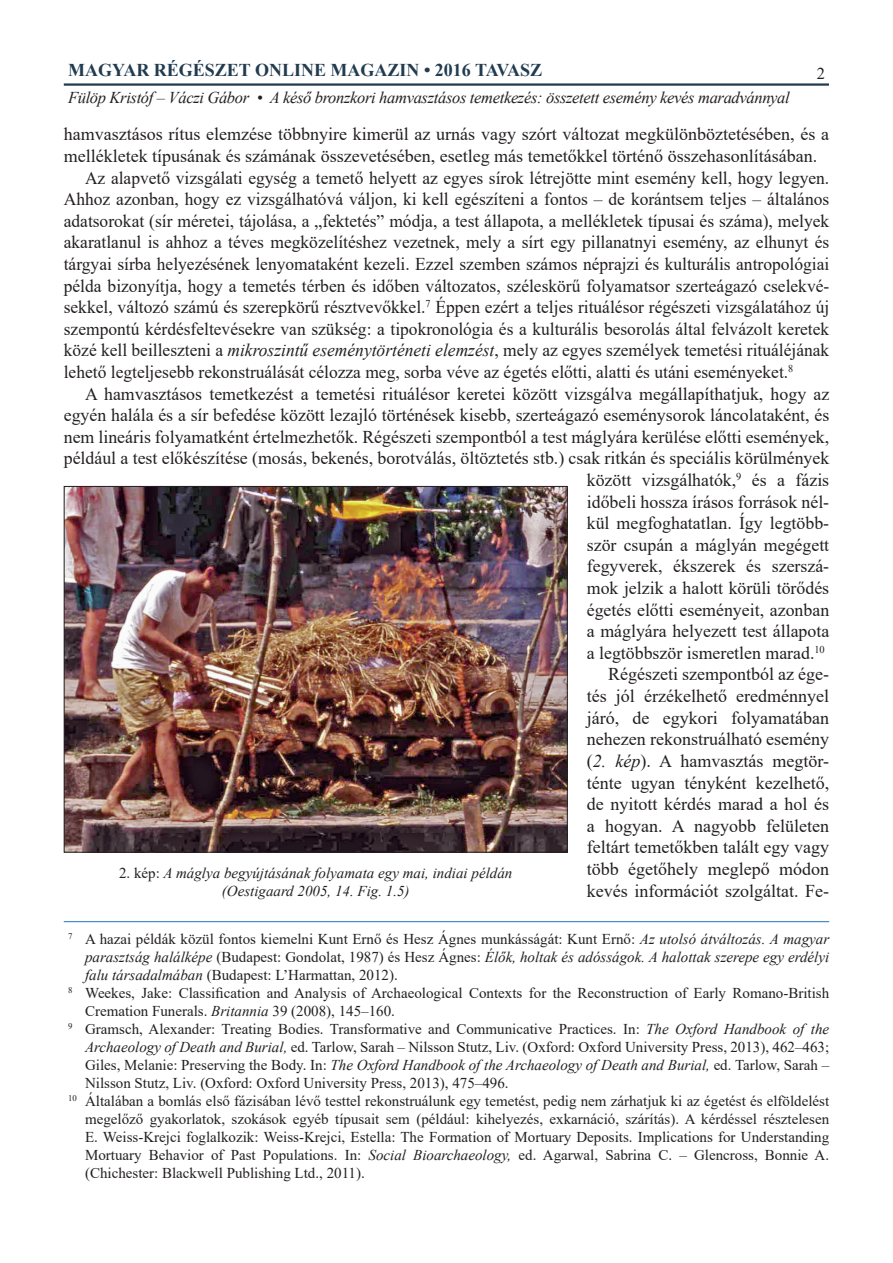
<style>
.page{position:relative;width:893px;height:1263px;background:#fff}
.page>*{position:absolute;margin:0;border:0;box-sizing:border-box;transform-origin:0 0}
.t1{font:18px "Times New Roman";color:#231f20}
.t2{font:700 18px "Times New Roman";color:#213b4f}
.t3{font:italic 16.5px "Times New Roman";letter-spacing:-.02em;color:#231f20}
.t4{font:16.5px "Times New Roman";color:#231f20}
.t5{font:15px "Times New Roman";color:#231f20}
.t6{font:italic 15px/18px "Times New Roman";color:#231f20;text-align:center}
.s1{font-style:italic}
.s2{font-style:normal}
</style>
<div class="page">
<hr style="left:64px;top:83px;width:765px;height:3px;background:#213b4f">
<hr style="left:64px;top:921px;width:765px;height:1px;background:#3883c5">
<img style="left:66px;top:488px;width:500px;height:362px">
<p class="t2" style="left:68px;top:57px;width:476px">MAGYAR RÉGÉSZET ONLINE MAGAZIN • 2016 TAVASZ</p>
<p class="t3" style="left:68px;top:87px;width:723px">Fülöp Kristóf – Váczi Gábor • A késő bronzkori hamvasztásos temetkezés: összetett esemény kevés maradvánnyal</p>
<p class="t4" style="left:817px;top:61px;width:10px">2</p>
<p class="t1" style="left:64px;top:122px;width:767px">hamvasztásos rítus elemzése többnyire kimerül az urnás vagy szórt változat megkülönböztetésében, és a</p>
<p class="t1" style="left:64px;top:143px;width:755px">mellékletek típusának és számának összevetésében, esetleg más temetőkkel történő összehasonlításában.</p>
<p class="t1" style="left:85px;top:165px;width:746px">Az alapvető vizsgálati egység a temető helyett az egyes sírok létrejötte mint esemény kell, hogy legyen.</p>
<p class="t1" style="left:64px;top:186px;width:767px">Ahhoz azonban, hogy ez vizsgálhatóvá váljon, ki kell egészíteni a fontos – de korántsem teljes – általános</p>
<p class="t1" style="left:64px;top:208px;width:767px">adatsorokat (sír méretei, tájolása, a „fektetés” módja, a test állapota, a mellékletek típusai és száma), melyek</p>
<p class="t1" style="left:64px;top:230px;width:767px">akaratlanul is ahhoz a téves megközelítéshez vezetnek, mely a sírt egy pillanatnyi esemény, az elhunyt és</p>
<p class="t1" style="left:64px;top:251px;width:767px">tárgyai sírba helyezésének lenyomataként kezeli. Ezzel szemben számos néprajzi és kulturális antropológiai</p>
<p class="t1" style="left:64px;top:273px;width:767px">példa bizonyítja, hogy a temetés térben és időben változatos, széleskörű folyamatsor szerteágazó cselekvé-</p>
<p class="t1" style="left:64px;top:294px;width:767px">sekkel, változó számú és szerepkörű résztvevőkkel.<sup>7</sup> Éppen ezért a teljes rituálésor régészeti vizsgálatához új</p>
<p class="t1" style="left:64px;top:316px;width:767px">szempontú kérdésfeltevésekre van szükség: a tipokronológia és a kulturális besorolás által felvázolt keretek</p>
<p class="t1" style="left:64px;top:338px;width:767px">közé kell beilleszteni a <span class="s1">mikroszintű eseménytörténeti elemzést</span>, mely az egyes személyek temetési rituáléjának</p>
<p class="t1" style="left:64px;top:359px;width:731px">lehető legteljesebb rekonstruálását célozza meg, sorba véve az égetés előtti, alatti és utáni eseményeket.<sup>8</sup></p>
<p class="t1" style="left:85px;top:381px;width:746px">A hamvasztásos temetkezést a temetési rituálésor keretei között vizsgálva megállapíthatjuk, hogy az</p>
<p class="t1" style="left:64px;top:402px;width:767px">egyén halála és a sír befedése között lezajló történések kisebb, szerteágazó eseménysorok láncolataként, és</p>
<p class="t1" style="left:64px;top:424px;width:767px">nem lineáris folyamatként értelmezhetők. Régészeti szempontból a test máglyára kerülése előtti események,</p>
<p class="t1" style="left:64px;top:446px;width:767px">például a test előkészítése (mosás, bekenés, borotválás, öltöztetés stb.) csak ritkán és speciális körülmények</p>
<p class="t1" style="left:587px;top:467px;width:244px">között vizsgálhatók,<sup>9</sup> és a fázis</p>
<p class="t1" style="left:587px;top:489px;width:244px">időbeli hossza írásos források nél-</p>
<p class="t1" style="left:587px;top:510px;width:244px">kül megfoghatatlan. Így legtöbb-</p>
<p class="t1" style="left:587px;top:532px;width:244px">ször csupán a máglyán megégett</p>
<p class="t1" style="left:587px;top:554px;width:244px">fegyverek, ékszerek és szerszá-</p>
<p class="t1" style="left:587px;top:575px;width:244px">mok jelzik a halott körüli törődés</p>
<p class="t1" style="left:587px;top:597px;width:244px">égetés előtti eseményeit, azonban</p>
<p class="t1" style="left:587px;top:618px;width:244px">a máglyára helyezett test állapota</p>
<p class="t1" style="left:587px;top:640px;width:240px">a legtöbbször ismeretlen marad.<sup>10</sup></p>
<p class="t1" style="left:608px;top:662px;width:223px">Régészeti szempontból az ége-</p>
<p class="t1" style="left:587px;top:683px;width:244px">tés jól érzékelhető eredménnyel</p>
<p class="t1" style="left:587px;top:705px;width:244px">járó, de egykori folyamatában</p>
<p class="t1" style="left:587px;top:726px;width:244px">nehezen rekonstruálható esemény</p>
<p class="t1" style="left:587px;top:748px;width:244px">(<span class="s1">2. kép</span>). A hamvasztás megtör-</p>
<p class="t1" style="left:587px;top:770px;width:244px">ténte ugyan tényként kezelhető,</p>
<p class="t1" style="left:587px;top:791px;width:244px">de nyitott kérdés marad a hol és</p>
<p class="t1" style="left:587px;top:813px;width:244px">a hogyan. A nagyobb felületen</p>
<p class="t1" style="left:587px;top:834px;width:244px">feltárt temetőkben talált egy vagy</p>
<p class="t1" style="left:587px;top:856px;width:244px">több égetőhely meglepő módon</p>
<p class="t1" style="left:587px;top:878px;width:244px">kevés információt szolgáltat. Fe-</p>
<p class="t5" style="left:68px;top:928px;width:763px"><sup>7</sup> A hazai példák közül fontos kiemelni Kunt Ernő és Hesz Ágnes munkásságát: Kunt Ernő: <span class="s1">Az utolsó átváltozás. A magyar</span></p>
<p class="t6" style="left:85px;top:947px;width:746px">parasztság halálképe <span class="s2">(Budapest: Gondolat, 1987) és Hesz Ágnes:</span> Élők, holtak és adósságok. A halottak szerepe egy erdélyi</p>
<p class="t5" style="left:85px;top:964px;width:314px"><span class="s1">falu társadalmában</span> (Budapest: L’Harmattan, 2012).</p>
<p class="t5" style="left:68px;top:982px;width:763px"><sup>8</sup> Weekes, Jake: Classification and Analysis of Archaeological Contexts for the Reconstruction of Early Romano-British</p>
<p class="t5" style="left:85px;top:1000px;width:311px">Cremation Funerals. <span class="s1">Britannia</span> 39 (2008), 145–160.</p>
<p class="t5" style="left:68px;top:1018px;width:763px"><sup>9</sup> Gramsch, Alexander: Treating Bodies. Transformative and Communicative Practices. In: <span class="s1">The Oxford Handbook of the</span></p>
<p class="t5" style="left:85px;top:1036px;width:746px"><span class="s1">Archaeology of Death and Burial,</span> ed. Tarlow, Sarah – Nilsson Stutz, Liv. (Oxford: Oxford University Press, 2013), 462–463;</p>
<p class="t5" style="left:85px;top:1054px;width:746px">Giles, Melanie: Preserving the Body. In: <span class="s1">The Oxford Handbook of the Archaeology of Death and Burial,</span> ed. Tarlow, Sarah –</p>
<p class="t5" style="left:85px;top:1072px;width:425px">Nilsson Stutz, Liv. (Oxford: Oxford University Press, 2013), 475–496.</p>
<p class="t5" style="left:68px;top:1090px;width:763px"><sup>10</sup> Általában a bomlás első fázisában lévő testtel rekonstruálunk egy temetést, pedig nem zárhatjuk ki az égetést és elföldelést</p>
<p class="t5" style="left:85px;top:1108px;width:746px">megelőző gyakorlatok, szokások egyéb típusait sem (például: kihelyezés, exkarnáció, szárítás). A kérdéssel résztelesen</p>
<p class="t5" style="left:85px;top:1126px;width:746px">E. Weiss-Krejci foglalkozik: Weiss-Krejci, Estella: The Formation of Mortuary Deposits. Implications for Understanding</p>
<p class="t5" style="left:85px;top:1144px;width:746px">Mortuary Behavior of Past Populations. In: <span class="s1">Social Bioarchaeology,</span> ed. Agarwal, Sabrina C. – Glencross, Bonnie A.</p>
<p class="t5" style="left:85px;top:1162px;width:281px">(Chichester: Blackwell Publishing Ltd., 2011).</p>
<p class="t6" style="left:119px;top:864px;width:395px"><span class="s2">2. kép:</span> A máglya begyújtásának folyamata egy mai, indiai példán (Oestigaard 2005, 14. Fig. 1.5)</p>
</div>
